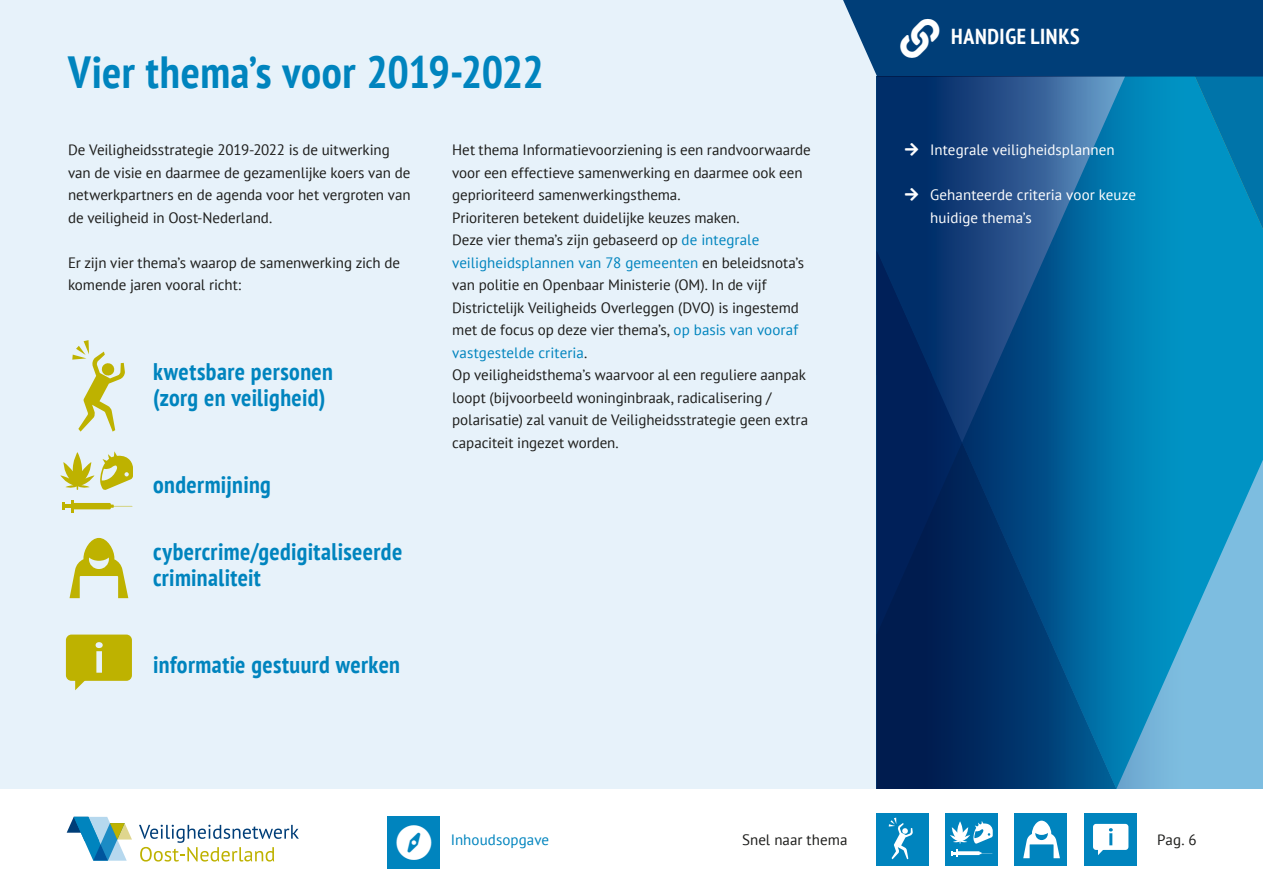
<style>
.page{position:relative;width:1263px;height:893px;background:#e7f2fa}
.page>*{position:absolute;margin:0;border:0;box-sizing:border-box;transform-origin:0 0}
.t1{font:700 condensed 45px "PT Sans";letter-spacing:.01em;color:#0084be}
.t2{font:700 condensed 24px/25.5px "PT Sans";letter-spacing:.015em;color:#0084be}
.t3{font:700 condensed 21.75px "PT Sans";letter-spacing:.03em;color:#fff}
.t4{font:15px/22.5px "PT Sans";letter-spacing:-.005em;color:#1d1d1b}
.t5{font:15px/22.5px "PT Sans";letter-spacing:.005em;color:#fff}
.t6{font:15px "PT Sans";letter-spacing:.005em;color:#0084be}
.s1{color:#0084be}
</style>
<div class="page">
<svg style="left:72px;top:340px;width:53px;height:92px"></svg>
<svg style="left:877px;top:375px;width:386px;height:414px;background:#126194"></svg>
<div style="left:0;top:789px;width:1263px;height:104px;background:#fff"></div>
<div style="left:1084px;top:813px;width:52px;height:52px;background:#0084be"></div>
<div style="left:1015px;top:813px;width:52px;height:52px;background:#0084be"></div>
<div style="left:945px;top:813px;width:52px;height:52px;background:#0084be"></div>
<div style="left:876px;top:813px;width:52px;height:52px;background:#0084be"></div>
<svg style="left:889px;top:818px;width:24px;height:41px"></svg>
<div style="left:387px;top:817px;width:53px;height:52px;background:#0084be"></div>
<svg style="left:950px;top:821px;width:43px;height:36px"></svg>
<svg style="left:1093px;top:824px;width:35px;height:31px"></svg>
<svg style="left:1023px;top:821px;width:37px;height:37px"></svg>
<svg style="left:67px;top:817px;width:65px;height:44px"></svg>
<svg style="left:139px;top:825px;width:160px;height:36px"></svg>
<svg style="left:60px;top:452px;width:34px;height:38px"></svg>
<svg style="left:100px;top:451px;width:33px;height:39px"></svg>
<hr style="left:63px;top:504px;width:17px;height:4px;background:#beb200">
<svg style="left:62px;top:502px;width:2px;height:8px"></svg>
<svg style="left:71px;top:500px;width:62px;height:12px"></svg>
<svg style="left:66px;top:635px;width:66px;height:55px"></svg>
<svg style="left:70px;top:538px;width:58px;height:60px"></svg>
<svg style="left:843px;top:0;width:420px;height:375px;background:#19669a"></svg>
<h1 class="t1" style="left:68px;top:42px;width:477px">Vier thema’s voor 2019-2022</h1>
<p class="t4" style="left:68px;top:138px;width:344px">De Veiligheidsstrategie 2019-2022 is de uitwerking van de visie en daarmee de gezamenlijke koers van de netwerkpartners en de agenda voor het vergroten van de veiligheid in Oost-Nederland.</p>
<p class="t4" style="left:68px;top:251px;width:334px">Er zijn vier thema’s waarop de samenwerking zich de komende jaren vooral richt:</p>
<h2 class="t2" style="left:153px;top:358px;width:181px">kwetsbare personen (zorg en veiligheid)</h2>
<h2 class="t2" style="left:153px;top:471px;width:119px">ondermijning</h2>
<h2 class="t2" style="left:153px;top:538px;width:251px">cybercrime/gedigitaliseerde criminaliteit</h2>
<h2 class="t2" style="left:153px;top:651px;width:248px">informatie gestuurd werken</h2>
<p class="t4" style="left:452px;top:138px;width:360px">Het thema Informatievoorziening is een randvoorwaarde voor een effectieve samenwerking en daarmee ook een geprioriteerd samenwerkingsthema.<br>Prioriteren betekent duidelijke keuzes maken.<br>Deze vier thema’s zijn gebaseerd op <span class="s1">de integrale veiligheidsplannen van 78 gemeenten</span> en beleidsnota’s van politie en Openbaar Ministerie (OM). In de vijf Districtelijk Veiligheids Overleggen (DVO) is ingestemd met de focus op deze vier thema’s, <span class="s1">op basis van vooraf vastgestelde criteria</span>.<br>Op veiligheidsthema’s waarvoor al een reguliere aanpak loopt (bijvoorbeeld woninginbraak, radicalisering / polarisatie) zal vanuit de Veiligheidsstrategie geen extra capaciteit ingezet worden.</p>
<h3 class="t3" style="left:951px;top:22px;width:130px">HANDIGE LINKS</h3>
<p class="t5" style="left:930px;top:138px;width:186px">Integrale veiligheidsplannen</p>
<p class="t5" style="left:930px;top:183px;width:207px">Gehanteerde criteria voor keuze huidige thema’s</p>
<p class="t6" style="left:451px;top:830px;width:100px">Inhoudsopgave</p>
<p class="t4" style="left:742px;top:828px;width:107px">Snel naar thema</p>
<p class="t4" style="left:1157px;top:828px;width:41px">Pag. 6</p>
</div>
